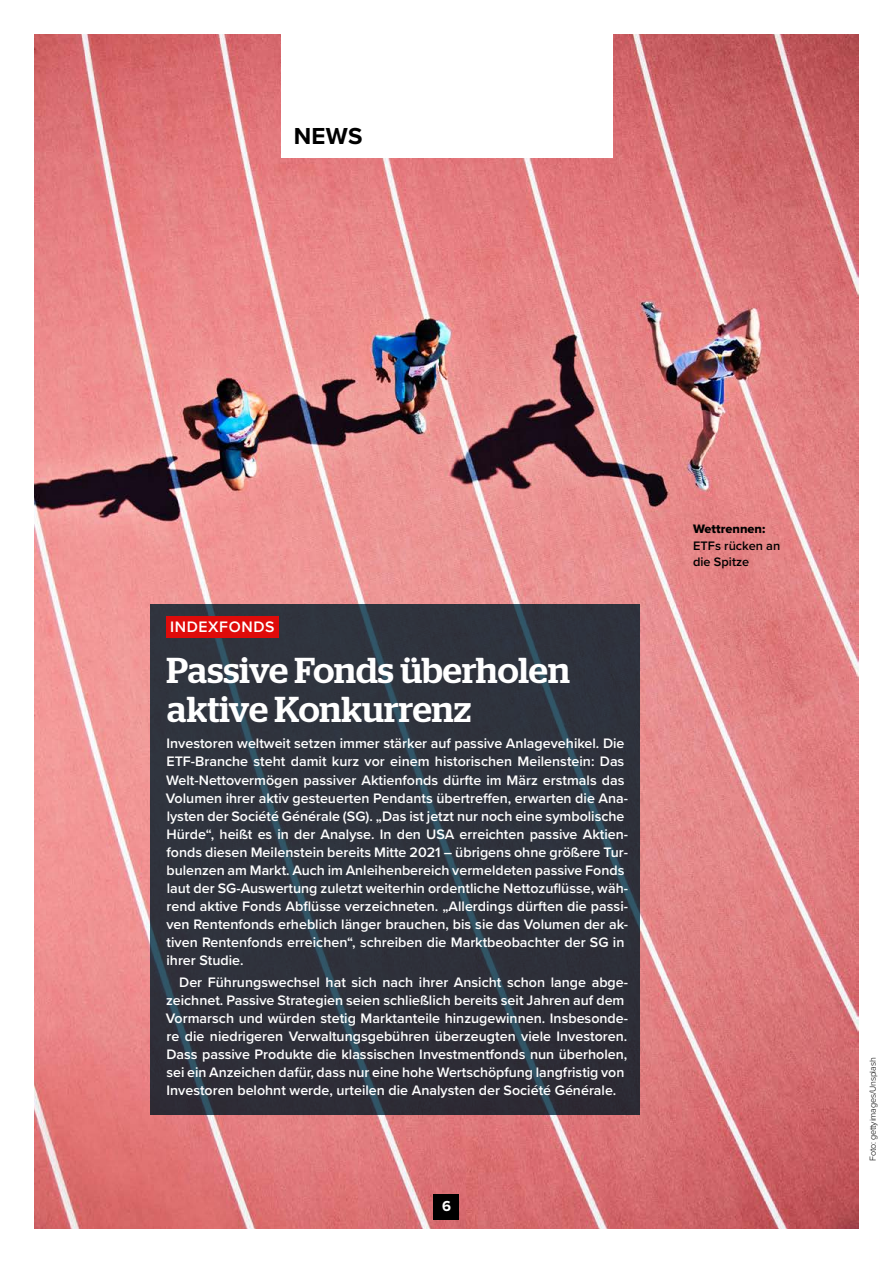
<style>
.page{position:relative;width:893px;height:1263px;background:#fff}
.page>*{position:absolute;margin:0;border:0;box-sizing:border-box;transform-origin:0 0}
.ETF_KA_Head__22_pt{font:500 36px/39px "Stag";letter-spacing:.005em;color:#fff}
.t1{font:700 24px "Proxima Nova";color:#000}
.ETF_KA_Dachzeile{font:600 15.75px "Proxima Nova";letter-spacing:.04em;color:#fff}
.t2{font:700 15px "Proxima Nova";color:#fff}
.ETF_KA_Text__o__Ei{font:600 14.25px/18px "Proxima Nova";color:#fff}
.ETF_BU{font:600 12.75px/16.5px "Proxima Nova";color:#000}
.t3{font:300 9px "Proxima Nova";letter-spacing:-.02em;color:#000}
.s1{font-family:"Proxima Nova Extrabld";font-weight:400}
</style>
<div class="page">
<img style="left:34px;top:34px;width:825px;height:1195px">
<div style="left:281px;top:0;width:331px;height:157px;background:#fff"></div>
<div style="left:151px;top:604px;width:489px;height:510px;background:#2f333c"></div>
<div style="left:434px;top:1194px;width:25px;height:25px;background:#000"></div>
<div style="left:166px;top:616px;width:113px;height:21px;background:#df0b0a"></div>
<p class="t1" style="left:294px;top:118px;width:70px">NEWS</p>
<p class="ETF_KA_Dachzeile" style="left:170px;top:615px;width:106px">INDEXFONDS</p>
<p class="ETF_KA_Head__22_pt" style="left:167px;top:654px;width:405px">Passive Fonds überholen aktive Konkurrenz</p>
<p class="ETF_KA_Text__o__Ei" style="left:166px;top:734px;width:464px">Investoren weltweit setzen immer stärker auf passive Anlagevehikel. Die ETF-Branche steht damit kurz vor einem historischen Meilenstein: Das Welt-Nettovermögen passiver Aktienfonds dürfte im März erstmals das Volumen ihrer aktiv gesteuerten Pendants übertreffen, erwarten die Ana&shy;lysten der Société Générale (SG). „Das ist jetzt nur noch eine symbolische Hürde“, heißt es in der Analyse. In den USA erreichten passive Aktien&shy;fonds diesen Meilenstein bereits Mitte 2021 – übrigens ohne größere Tur&shy;bulenzen am Markt. Auch im Anleihenbereich vermeldeten passive Fonds laut der SG-Auswertung zuletzt weiterhin ordentliche Nettozuflüsse, wäh&shy;rend aktive Fonds Abflüsse verzeichneten. „Allerdings dürften die passi&shy;ven Rentenfonds erheblich länger brauchen, bis sie das Volumen der ak&shy;tiven Rentenfonds erreichen“, schreiben die Marktbeobachter der SG in ihrer Studie.</p>
<p class="ETF_KA_Text__o__Ei" style="left:166px;top:972px;width:464px;text-indent:13px">Der Führungswechsel hat sich nach ihrer Ansicht schon lange abge&shy;zeichnet. Passive Strategien seien schließlich bereits seit Jahren auf dem Vormarsch und würden stetig Marktanteile hinzugewinnen. Insbesonde&shy;re die niedrigeren Verwaltungsgebühren überzeugten viele Investoren.<br>Dass passive Produkte die klassischen Investmentfonds nun überholen, sei ein Anzeichen dafür, dass nur eine hohe Wertschöpfung langfristig von Investoren belohnt werde, urteilen die Analysten der Société Générale.</p>
<p class="t2" style="left:442px;top:1195px;width:10px">6</p>
<p class="ETF_BU" style="left:693px;top:520px;width:89px"><span class="s1">Wettrennen:<br></span>ETFs rücken an die Spitze</p>
<p class="t3" style="left:866px;top:1161px;width:105px;rotate:-90deg">Foto: gettyimages/Unsplash</p>
</div>
